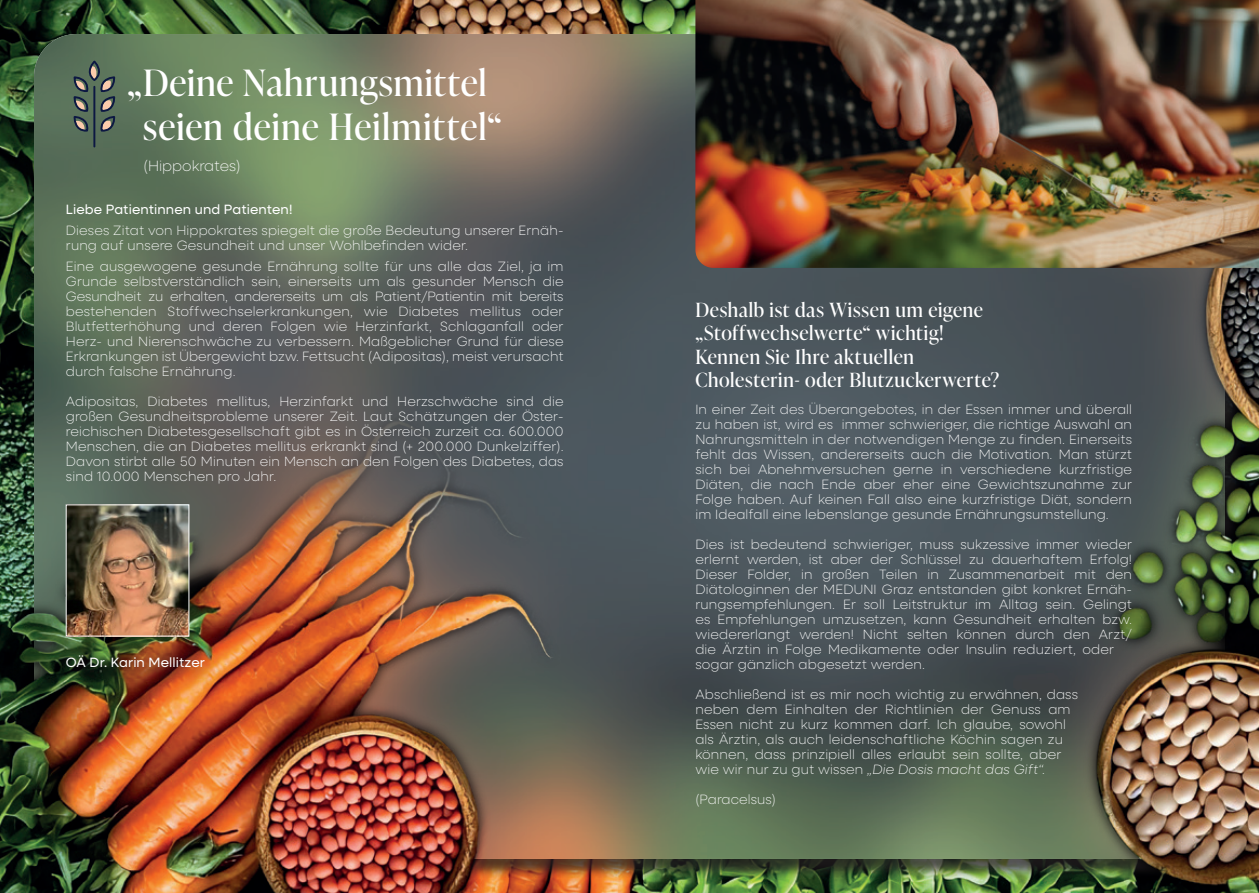
<style>
.page{position:relative;width:1259px;height:893px;background:#fff}
.page>*{position:absolute;margin:0;border:0;box-sizing:border-box;transform-origin:0 0}
.t1{font:36.3px/43.5px "Ivy Presto Display";letter-spacing:.03em;color:#fff;text-align:center}
.t2{font:19.5px/23.4px "Ivy Presto Display";letter-spacing:.035em;color:#fff}
.t3{font:200 14.85px "Neulis Sans";color:#fff}
.t4{font:200 13.5px/15px "Neulis Sans";letter-spacing:.01em;color:#fff}
.t5{font:13.5px "Neulis Sans";letter-spacing:.01em;color:#fff}
.s1{font-style:italic}
</style>
<div class="page">
<img style="left:0;top:0;width:1259px;height:893px">
<div style="left:36px;top:36px;width:1208px;height:842px;background:#231f20;opacity:.75"></div>
<img style="left:34px;top:34px;width:1191px;height:825px;border-radius:43px">
<img style="left:68px;top:507px;width:119px;height:127px">
<img style="left:695px;top:0;width:564px;height:268px">
<div style="left:45px;top:634px;width:179px;height:56px;background:#231f20;opacity:.75"></div>
<svg style="left:73px;top:62px;width:43px;height:71px;background:#5e6b5f"></svg>
<hr style="left:93px;top:87px;width:2px;height:60px;background:#0d1842">
<h1 class="t1" style="left:128px;top:59px;width:375px">„Deine Nahrungsmittel seien deine Heilmittel“</h1>
<p class="t3" style="left:144px;top:156px;width:98px">(Hippokrates)</p>
<p class="t5" style="left:66px;top:199px;width:228px">Liebe Patientinnen und Patienten!</p>
<p class="t4" style="left:66px;top:222px;width:499px">Dieses Zitat von Hippokrates spiegelt die große Bedeutung unserer Ernäh&shy;rung auf unsere Gesundheit und unser Wohlbefinden wider.</p>
<p class="t4" style="left:66px;top:258px;width:499px;text-align:justify">Eine ausgewogene gesunde Ernährung sollte für uns alle das Ziel, ja im Grunde selbstverständlich sein, einerseits um als gesunder Mensch die Gesundheit zu erhalten, andererseits um als Patient/Patientin mit bereits bestehenden Stoffwechselerkrankungen, wie Diabetes mellitus oder Blutfetterhöhung und deren Folgen wie Herzinfarkt, Schlaganfall oder Herz- und Nierenschwäche zu verbessern. Maßgeblicher Grund für diese Erkrankungen ist Übergewicht bzw. Fettsucht (Adipositas), meist verursacht durch falsche Ernährung.</p>
<p class="t4" style="left:66px;top:393px;width:499px;text-align:justify">Adipositas, Diabetes mellitus, Herzinfarkt und Herzschwäche sind die großen Gesundheitsprobleme unserer Zeit. Laut Schätzungen der Öster&shy;reichischen Diabetesgesellschaft gibt es in Österreich zurzeit ca. 600.000<br>Menschen, die an Diabetes mellitus erkrankt sind (+ 200.000 Dunkelziffer).<br>Davon stirbt alle 50 Minuten ein Mensch an den Folgen des Diabetes, das sind 10.000 Menschen pro Jahr.</p>
<p class="t5" style="left:66px;top:652px;width:141px">OÄ Dr. Karin Mellitzer</p>
<h2 class="t2" style="left:695px;top:297px;width:305px">Deshalb ist das Wissen um eigene „Stoffwechselwerte“ wichtig!<br>Kennen Sie Ihre aktuellen<br>Cholesterin- oder Blutzuckerwerte?</h2>
<p class="t4" style="left:695px;top:401px;width:438px;text-align:justify">In einer Zeit des Überangebotes, in der Essen immer und überall zu haben ist, wird es immer schwieriger, die richtige Auswahl an Nahrungsmitteln in der notwendigen Menge zu finden. Einerseits fehlt das Wissen, andererseits auch die Motivation. Man stürzt sich bei Abnehmversuchen gerne in verschiedene kurzfristige Diäten, die nach Ende aber eher eine Gewichtszunahme zur Folge haben. Auf keinen Fall also eine kurzfristige Diät, sondern im Idealfall eine lebenslange gesunde Ernährungsumstellung.</p>
<p class="t4" style="left:695px;top:536px;width:438px">Dies ist bedeutend schwieriger, muss sukzessive immer wieder erlernt werden, ist aber der Schlüssel zu dauerhaftem Erfolg!<br>Dieser Folder, in großen Teilen in Zusammenarbeit mit den Diätologinnen der MEDUNI Graz entstanden gibt konkret Ernäh&shy;rungsempfehlungen. Er soll Leitstruktur im Alltag sein. Gelingt es Empfehlungen umzusetzen, kann Gesundheit erhalten bzw. wiedererlangt werden! Nicht selten können durch den Arzt/ die Ärztin in Folge Medikamente oder Insulin reduziert, oder sogar gänzlich abgesetzt werden.</p>
<p class="t4" style="left:695px;top:686px;width:384px">Abschließend ist es mir noch wichtig zu erwähnen, dass neben dem Einhalten der Richtlinien der Genuss am Essen nicht zu kurz kommen darf. Ich glaube, sowohl als Ärztin, als auch leidenschaftliche Köchin sagen zu können, dass prinzipiell alles erlaubt sein sollte, aber wie wir nur zu gut wissen <span class="s1">„Die Dosis macht das Gift“.</span></p>
<p class="t4" style="left:695px;top:791px;width:82px">(Paracelsus)</p>
</div>
